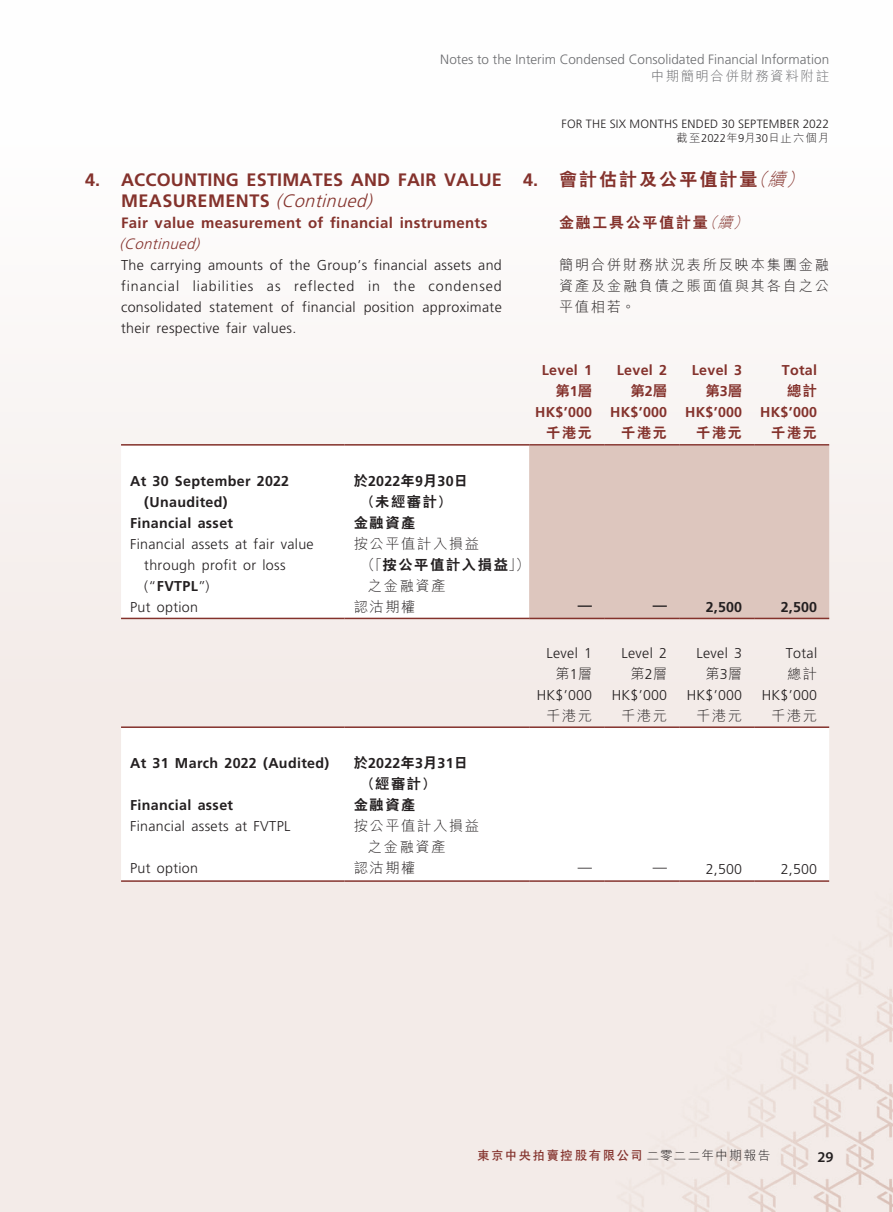
<style>
.page{position:relative;width:893px;height:1212px;background:#fff}
.page>*{position:absolute;margin:0;border:0;box-sizing:border-box;transform-origin:0 0}
._03_H1{font:700 18px/21px "Frutiger LT Std";letter-spacing:.01em;color:#84322c}
._03_H1-2{font:800 18px "C Hei 2 HK";letter-spacing:.115em;color:#84322c}
._04___H2{font:700 15px/21px "Frutiger LT Std";letter-spacing:.025em;color:#84322c}
._04___H2-2{font:800 15px "C Hei 2 HK";letter-spacing:.115em;color:#84322c}
.t1{font:600 15px "Myriad Pro";color:#231f20}
._12___P2{font:300 14.25px/21px "Frutiger LT Std";letter-spacing:.025em;color:#231f20;text-align:justify}
._01_Body_Text{font:300 14.25px/21px "M Hei HK";letter-spacing:.115em;color:#231f20;text-align:justify}
._15_Table_Stub{font:300 14.25px/21px "Frutiger LT Std";letter-spacing:.025em;color:#231f20}
._15_Table_Stub-2{font:700 14.25px/21px "Frutiger LT Std";letter-spacing:.025em;color:#231f20}
._01_Body_Text-2{font:300 14.25px "Frutiger LT Std";letter-spacing:.025em;color:#231f20}
._01_Body_Text-3{font:800 14.25px/21px "C Hei 2 HK";letter-spacing:.115em;color:#231f20}
._01_Body_Text-4{font:700 14.25px "Frutiger LT Std";letter-spacing:.025em;color:#84322c}
._01_Body_Text-5{font:800 14.25px "C Hei 2 HK";letter-spacing:.115em;color:#84322c}
._01_Body_Text-6{font:700 14.25px "Frutiger LT Std";letter-spacing:.015em;color:#231f20}
.t2{font:300 13.5px "Frutiger LT Std";color:#6c6d70}
.t3{font:300 13.5px "M Hei HK";letter-spacing:.115em;color:#6c6d70}
.t4{font:700 12.75px "C Hei 2 HK";letter-spacing:.095em;color:#84322c}
.t5{font:300 12px "Frutiger LT Std";letter-spacing:.015em;color:#231f20}
.t6{font:300 11.25px "M Hei HK";letter-spacing:.11em;color:#231f20}
.s1{font-weight:300;font-style:italic}
.s2{font-family:"Frutiger LT Std"}
.s3{font-family:"Frutiger LT Std";font-weight:700}
.s4{font-family:"M Hei HK";font-weight:300;font-style:italic}
.s5{font-weight:700}
.s6{font-family:"M Hei HK";font-weight:300}
.s7{font-family:"M Hei HK";font-weight:300;color:#231f20}
</style>
<div class="page">
<img style="left:0;top:373px;width:893px;height:839px">
<svg style="left:121px;top:446px;width:408px;height:172px"></svg>
<div style="left:529px;top:446px;width:300px;height:172px;background:#ddc6be"></div>
<hr style="left:121px;top:444px;width:224px;height:2px;background:#84322c">
<hr style="left:345px;top:444px;width:184px;height:2px;background:#84322c">
<hr style="left:529px;top:444px;width:75px;height:2px;background:#84322c">
<hr style="left:604px;top:444px;width:75px;height:2px;background:#84322c">
<hr style="left:679px;top:444px;width:75px;height:2px;background:#84322c">
<hr style="left:754px;top:444px;width:75px;height:2px;background:#84322c">
<hr style="left:121px;top:618px;width:224px;height:1px;background:#84322c">
<hr style="left:345px;top:618px;width:184px;height:1px;background:#84322c">
<hr style="left:529px;top:618px;width:75px;height:1px;background:#84322c">
<hr style="left:604px;top:618px;width:75px;height:1px;background:#84322c">
<hr style="left:679px;top:618px;width:75px;height:1px;background:#84322c">
<hr style="left:754px;top:618px;width:75px;height:1px;background:#84322c">
<svg style="left:121px;top:728px;width:708px;height:152px"></svg>
<hr style="left:121px;top:726px;width:224px;height:2px;background:#84322c">
<hr style="left:345px;top:726px;width:184px;height:2px;background:#84322c">
<hr style="left:529px;top:726px;width:75px;height:2px;background:#84322c">
<hr style="left:604px;top:726px;width:75px;height:2px;background:#84322c">
<hr style="left:679px;top:726px;width:75px;height:2px;background:#84322c">
<hr style="left:754px;top:726px;width:75px;height:2px;background:#84322c">
<hr style="left:121px;top:880px;width:224px;height:2px;background:#84322c">
<hr style="left:345px;top:880px;width:184px;height:2px;background:#84322c">
<hr style="left:529px;top:880px;width:75px;height:2px;background:#84322c">
<hr style="left:604px;top:880px;width:75px;height:2px;background:#84322c">
<hr style="left:679px;top:880px;width:75px;height:2px;background:#84322c">
<hr style="left:754px;top:880px;width:75px;height:2px;background:#84322c">
<p class="t2" style="left:440px;top:52px;width:390px">Notes to the Interim Condensed Consolidated Financial Information</p>
<p class="t3" style="left:651px;top:66px;width:179px">中期簡明合併財務資料附註</p>
<p class="_03_H1" style="left:121px;top:169px;width:382px;text-indent:-36px">4. ACCOUNTING ESTIMATES AND FAIR VALUE<br>MEASUREMENTS <span class="s1">(Continued)</span></p>
<p class="_04___H2" style="left:120px;top:213px;width:369px">Fair value measurement of financial instruments <span class="s1">(Continued)</span></p>
<p class="_12___P2" style="left:121px;top:255px;width:382px">The carrying amounts of the Group’s financial assets and financial liabilities as reflected in the condensed consolidated statement of financial position approximate their respective fair values.</p>
<p class="t5" style="left:561px;top:117px;width:269px">FOR THE SIX MONTHS ENDED 30 SEPTEMBER 2022</p>
<p class="t6" style="left:676px;top:130px;width:154px">截至<span class="s2">2022</span>年<span class="s2">9</span>月<span class="s2">30</span>日止六個月</p>
<p class="_03_H1-2" style="left:523px;top:167px;width:289px"><span class="s3">4.</span> 會計估計及公平值計量<span class="s4">（續）</span></p>
<p class="_04___H2-2" style="left:559px;top:213px;width:196px">金融工具公平值計量<span class="s4">（續）</span></p>
<p class="_01_Body_Text" style="left:559px;top:254px;width:272px">簡明合併財務狀況表所反映本集團金融資產及金融負債之賬面值與其各自之公平值相若。</p>
<p class="_01_Body_Text-4" style="left:542px;top:362px;width:52px">Level 1</p>
<p class="_01_Body_Text-4" style="left:617px;top:362px;width:52px">Level 2</p>
<p class="_01_Body_Text-4" style="left:692px;top:362px;width:52px">Level 3</p>
<p class="_01_Body_Text-4" style="left:782px;top:362px;width:37px">Total</p>
<p class="_01_Body_Text-5" style="left:555px;top:381px;width:38px">第<span class="s3">1</span>層</p>
<p class="_01_Body_Text-5" style="left:630px;top:381px;width:38px">第<span class="s3">2</span>層</p>
<p class="_01_Body_Text-5" style="left:705px;top:381px;width:38px">第<span class="s3">3</span>層</p>
<p class="_01_Body_Text-5" style="left:787px;top:381px;width:32px">總計</p>
<p class="_01_Body_Text-4" style="left:535px;top:404px;width:59px">HK$’000</p>
<p class="_01_Body_Text-4" style="left:610px;top:404px;width:59px">HK$’000</p>
<p class="_01_Body_Text-4" style="left:685px;top:404px;width:59px">HK$’000</p>
<p class="_01_Body_Text-4" style="left:760px;top:404px;width:59px">HK$’000</p>
<p class="_01_Body_Text-5" style="left:546px;top:423px;width:47px">千港元</p>
<p class="_01_Body_Text-5" style="left:621px;top:423px;width:47px">千港元</p>
<p class="_01_Body_Text-5" style="left:696px;top:423px;width:47px">千港元</p>
<p class="_01_Body_Text-5" style="left:771px;top:423px;width:47px">千港元</p>
<p class="_15_Table_Stub-2" style="left:144px;top:470px;width:146px;text-indent:-14px">At 30 September 2022 (Unaudited)</p>
<p class="_01_Body_Text-3" style="left:361px;top:470px;width:109px;text-indent:-7px">於<span class="s3">2022</span>年<span class="s3">9</span>月<span class="s3">30</span>日（未經審計）</p>
<p class="_15_Table_Stub-2" style="left:130px;top:512px;width:105px">Financial asset</p>
<p class="_01_Body_Text-3" style="left:354px;top:512px;width:63px">金融資產</p>
<p class="_15_Table_Stub" style="left:144px;top:534px;width:171px;text-indent:-14px">Financial assets at fair value through profit or loss (“<span class="s5">FVTPL</span>”)</p>
<p class="_01_Body_Text" style="left:354px;top:532px;width:127px">按公平值計入損益</p>
<p class="_01_Body_Text-3" style="left:361px;top:554px;width:170px"><span class="s6">（「</span>按公平值計入損益<span class="s6">」）</span></p>
<p class="_01_Body_Text" style="left:368px;top:574px;width:79px">之金融資產</p>
<p class="_15_Table_Stub" style="left:130px;top:597px;width:70px">Put option</p>
<p class="_01_Body_Text" style="left:354px;top:595px;width:63px">認沽期權</p>
<p class="_01_Body_Text-6" style="left:578px;top:597px;width:16px">—</p>
<p class="_01_Body_Text-6" style="left:653px;top:597px;width:16px">—</p>
<p class="_01_Body_Text-6" style="left:706px;top:598px;width:38px">2,500</p>
<p class="_01_Body_Text-6" style="left:781px;top:598px;width:38px">2,500</p>
<p class="_01_Body_Text-2" style="left:546px;top:644px;width:47px">Level 1</p>
<p class="_01_Body_Text-2" style="left:621px;top:644px;width:47px">Level 2</p>
<p class="_01_Body_Text-2" style="left:696px;top:644px;width:47px">Level 3</p>
<p class="_01_Body_Text-2" style="left:786px;top:644px;width:33px">Total</p>
<p class="_01_Body_Text" style="left:555px;top:662px;width:38px">第<span class="s2">1</span>層</p>
<p class="_01_Body_Text" style="left:630px;top:662px;width:38px">第<span class="s2">2</span>層</p>
<p class="_01_Body_Text" style="left:705px;top:662px;width:38px">第<span class="s2">3</span>層</p>
<p class="_01_Body_Text" style="left:787px;top:662px;width:32px">總計</p>
<p class="_01_Body_Text-2" style="left:537px;top:686px;width:57px">HK$’000</p>
<p class="_01_Body_Text-2" style="left:612px;top:686px;width:57px">HK$’000</p>
<p class="_01_Body_Text-2" style="left:687px;top:686px;width:57px">HK$’000</p>
<p class="_01_Body_Text-2" style="left:762px;top:686px;width:57px">HK$’000</p>
<p class="_01_Body_Text" style="left:546px;top:704px;width:47px">千港元</p>
<p class="_01_Body_Text" style="left:621px;top:704px;width:47px">千港元</p>
<p class="_01_Body_Text" style="left:696px;top:704px;width:47px">千港元</p>
<p class="_01_Body_Text" style="left:771px;top:704px;width:47px">千港元</p>
<p class="_15_Table_Stub-2" style="left:130px;top:753px;width:201px">At 31 March 2022 (Audited)</p>
<p class="_01_Body_Text-3" style="left:361px;top:752px;width:109px;text-indent:-7px">於<span class="s3">2022</span>年<span class="s3">3</span>月<span class="s3">31</span>日（經審計）</p>
<p class="_15_Table_Stub-2" style="left:130px;top:795px;width:105px">Financial asset</p>
<p class="_01_Body_Text-3" style="left:354px;top:794px;width:63px">金融資產</p>
<p class="_15_Table_Stub" style="left:130px;top:816px;width:162px">Financial assets at FVTPL</p>
<p class="_01_Body_Text" style="left:368px;top:815px;width:113px;text-indent:-14px">按公平值計入損益之金融資產</p>
<p class="_15_Table_Stub" style="left:130px;top:858px;width:70px">Put option</p>
<p class="_01_Body_Text" style="left:354px;top:857px;width:63px">認沽期權</p>
<p class="_01_Body_Text-2" style="left:578px;top:859px;width:16px">—</p>
<p class="_01_Body_Text-2" style="left:653px;top:859px;width:16px">—</p>
<p class="_01_Body_Text-2" style="left:706px;top:861px;width:38px">2,500</p>
<p class="_01_Body_Text-2" style="left:781px;top:861px;width:38px">2,500</p>
<p class="t4" style="left:477px;top:1146px;width:295px">東京中央拍賣控股有限公司<span class="s7">二零二二年中期報告</span></p>
<p class="t1" style="left:817px;top:1148px;width:18px">29</p>
</div>
